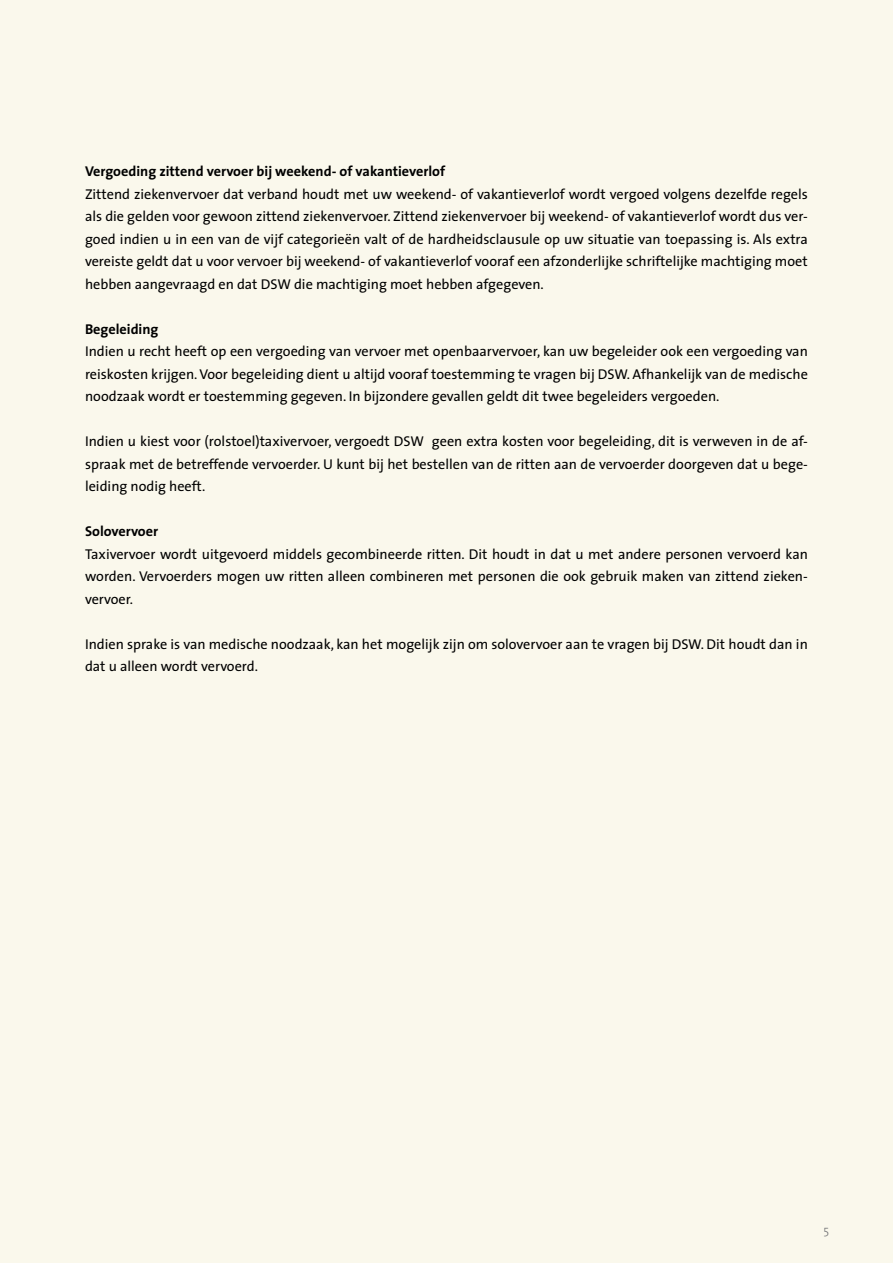
<style>
.page{position:relative;width:893px;height:1263px;background:#faf8ec}
.page>*{position:absolute;margin:0;border:0;box-sizing:border-box;transform-origin:0 0}
.t1{font:14.25px/22.5px "The Sans";color:#000;text-align:justify}
.t2{font:700 14.25px "The Sans";color:#000}
.t3{font:300 12px "The Sans";color:#6d6e71}
</style>
<div class="page">
<p class="t2" style="left:85px;top:162px;width:362px">Vergoeding zittend vervoer bij weekend- of vakantieverlof</p>
<p class="t1" style="left:85px;top:183px;width:724px">Zittend ziekenvervoer dat verband houdt met uw weekend- of vakantieverlof wordt vergoed volgens dezelfde regels als die gelden voor gewoon zittend ziekenvervoer. Zittend ziekenvervoer bij weekend- of vakantieverlof wordt dus ver&shy;goed indien u in een van de vijf categorieën valt of de hardheidsclausule op uw situatie van toepassing is. Als extra vereiste geldt dat u voor vervoer bij weekend- of vakantieverlof vooraf een afzonderlijke schriftelijke machtiging moet hebben aangevraagd en dat DSW die machtiging moet hebben afgegeven.</p>
<p class="t2" style="left:85px;top:320px;width:75px">Begeleiding</p>
<p class="t1" style="left:85px;top:340px;width:724px">Indien u recht heeft op een vergoeding van vervoer met openbaarvervoer, kan uw begeleider ook een vergoeding van reiskosten krijgen. Voor begeleiding dient u altijd vooraf toestemming te vragen bij DSW. Afhankelijk van de medische noodzaak wordt er toestemming gegeven. In bijzondere gevallen geldt dit twee begeleiders vergoeden.</p>
<p class="t1" style="left:85px;top:430px;width:724px">Indien u kiest voor (rolstoel)taxivervoer, vergoedt DSW geen extra kosten voor begeleiding, dit is verweven in de af&shy;spraak met de betreffende vervoerder. U kunt bij het bestellen van de ritten aan de vervoerder doorgeven dat u bege&shy;leiding nodig heeft.</p>
<p class="t2" style="left:85px;top:522px;width:75px">Solovervoer</p>
<p class="t1" style="left:85px;top:543px;width:724px">Taxivervoer wordt uitgevoerd middels gecombineerde ritten. Dit houdt in dat u met andere personen vervoerd kan worden. Vervoerders mogen uw ritten alleen combineren met personen die ook gebruik maken van zittend zieken&shy;vervoer.</p>
<p class="t1" style="left:85px;top:633px;width:724px">Indien sprake is van medische noodzaak, kan het mogelijk zijn om solovervoer aan te vragen bij DSW. Dit houdt dan in dat u alleen wordt vervoerd.</p>
<p class="t3" style="left:823px;top:1222px;width:7px">5</p>
</div>
